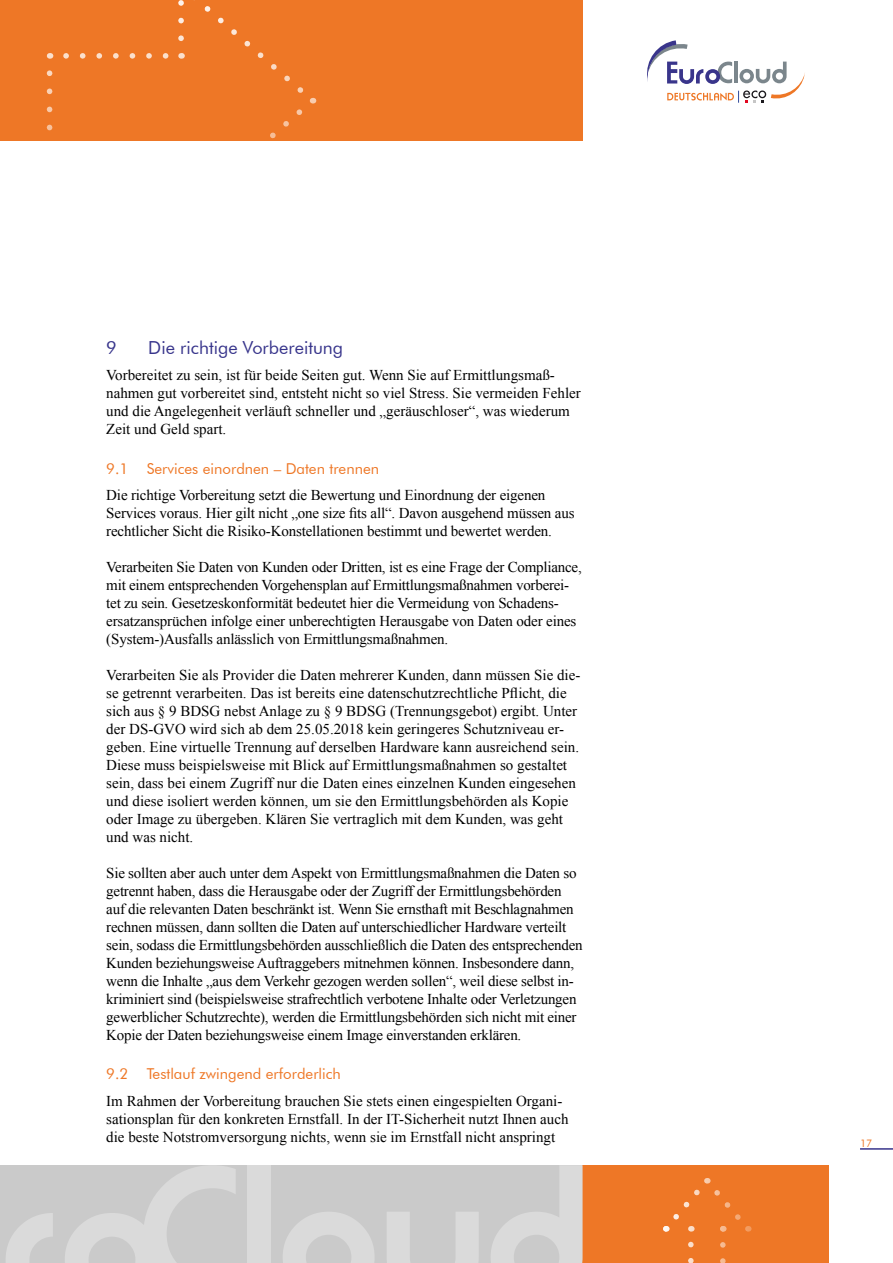
<style>
.page{position:relative;width:893px;height:1263px;background:#fff}
.page>*{position:absolute;margin:0;border:0;box-sizing:border-box;transform-origin:0 0}
.t1{font:18px "Futura BT";color:#37348b}
.t2{font:15px/18px "Times New Roman";letter-spacing:-.01em;color:#000}
.t3{font:15px "Futura BT";color:#ee7726}
.t4{font:10.5px "Futura BT";color:#ee7726}
</style>
<div class="page">
<div style="left:0;top:0;width:583px;height:140px;background:#ee7726"></div>
<div style="left:0;top:1165px;width:583px;height:98px;background:#cacaca"></div>
<svg style="left:647px;top:40px;width:158px;height:63px"></svg>
<hr style="left:860px;top:1148px;width:33px;height:2px;background:#37348b">
<div style="left:583px;top:1165px;width:246px;height:98px;background:#ee7726"></div>
<svg style="left:688px;top:1241px;width:6px;height:22px"></svg>
<svg style="left:666px;top:1178px;width:85px;height:53px"></svg>
<svg style="left:720px;top:1245px;width:6px;height:18px"></svg>
<svg style="left:47px;top:70px;width:5px;height:58px"></svg>
<svg style="left:58px;top:0;width:256px;height:141px"></svg>
<div style="left:248px;top:1165px;width:23px;height:98px;background:#dadada"></div>
<svg style="left:283px;top:1212px;width:91px;height:51px"></svg>
<svg style="left:387px;top:1212px;width:92px;height:51px"></svg>
<svg style="left:491px;top:1165px;width:92px;height:98px"></svg>
<svg style="left:6px;top:1213px;width:47px;height:50px"></svg>
<svg style="left:65px;top:1165px;width:171px;height:98px"></svg>
<p class="t1" style="left:106px;top:336px;width:12px">9</p>
<p class="t1" style="left:148px;top:336px;width:196px">Die richtige Vorbereitung</p>
<p class="t2" style="left:106px;top:366px;width:476px">Vorbereitet zu sein, ist für beide Seiten gut. Wenn Sie auf Ermittlungsmaß&shy;nahmen gut vorbereitet sind, entsteht nicht so viel Stress. Sie vermeiden Fehler und die Angelegenheit verläuft schneller und „geräuschloser“, was wiederum Zeit und Geld spart.</p>
<p class="t3" style="left:106px;top:459px;width:274px">9.1 Services einordnen – Daten trennen</p>
<p class="t2" style="left:106px;top:486px;width:470px">Die richtige Vorbereitung setzt die Bewertung und Einordnung der eigenen<br>Services voraus. Hier gilt nicht „one size fits all“. Davon ausgehend müssen aus rechtlicher Sicht die Risiko-Konstellationen bestimmt und bewertet werden.</p>
<p class="t2" style="left:106px;top:558px;width:477px">Verarbeiten Sie Daten von Kunden oder Dritten, ist es eine Frage der Compliance, mit einem entsprechenden Vorgehensplan auf Ermittlungsmaßnahmen vorberei&shy;tet zu sein. Gesetzeskonformität bedeutet hier die Vermeidung von Schadens&shy;ersatzansprüchen infolge einer unberechtigten Herausgabe von Daten oder eines (System-)Ausfalls anlässlich von Ermittlungsmaßnahmen.</p>
<p class="t2" style="left:106px;top:666px;width:476px">Verarbeiten Sie als Provider die Daten mehrerer Kunden, dann müssen Sie die&shy;se getrennt verarbeiten. Das ist bereits eine datenschutzrechtliche Pflicht, die sich aus § 9 BDSG nebst Anlage zu § 9 BDSG (Trennungsgebot) ergibt. Unter der DS-GVO wird sich ab dem 25.05.2018 kein geringeres Schutzniveau er&shy;geben. Eine virtuelle Trennung auf derselben Hardware kann ausreichend sein.<br>Diese muss beispielsweise mit Blick auf Ermittlungsmaßnahmen so gestaltet sein, dass bei einem Zugriff nur die Daten eines einzelnen Kunden eingesehen und diese isoliert werden können, um sie den Ermittlungsbehörden als Kopie oder Image zu übergeben. Klären Sie vertraglich mit dem Kunden, was geht und was nicht.</p>
<p class="t2" style="left:106px;top:864px;width:478px">Sie sollten aber auch unter dem Aspekt von Ermittlungsmaßnahmen die Daten so getrennt haben, dass die Herausgabe oder der Zugriff der Ermittlungsbehörden auf die relevanten Daten beschränkt ist. Wenn Sie ernsthaft mit Beschlagnahmen rechnen müssen, dann sollten die Daten auf unterschiedlicher Hardware verteilt sein, sodass die Ermittlungsbehörden ausschließlich die Daten des entsprechenden Kunden beziehungsweise Auftraggebers mitnehmen können. Insbesondere dann, wenn die Inhalte „aus dem Verkehr gezogen werden sollen“, weil diese selbst in&shy;kriminiert sind (beispielsweise strafrechtlich verbotene Inhalte oder Verletzungen gewerblicher Schutzrechte), werden die Ermittlungsbehörden sich nicht mit einer Kopie der Daten beziehungsweise einem Image einverstanden erklären.</p>
<p class="t3" style="left:106px;top:1065px;width:236px">9.2 Testlauf zwingend erforderlich</p>
<p class="t2" style="left:106px;top:1092px;width:464px">Im Rahmen der Vorbereitung brauchen Sie stets einen eingespielten Organi&shy;sationsplan für den konkreten Ernstfall. In der IT-Sicherheit nutzt Ihnen auch die beste Notstromversorgung nichts, wenn sie im Ernstfall nicht anspringt</p>
<p class="t4" style="left:860px;top:1136px;width:14px">17</p>
</div>
